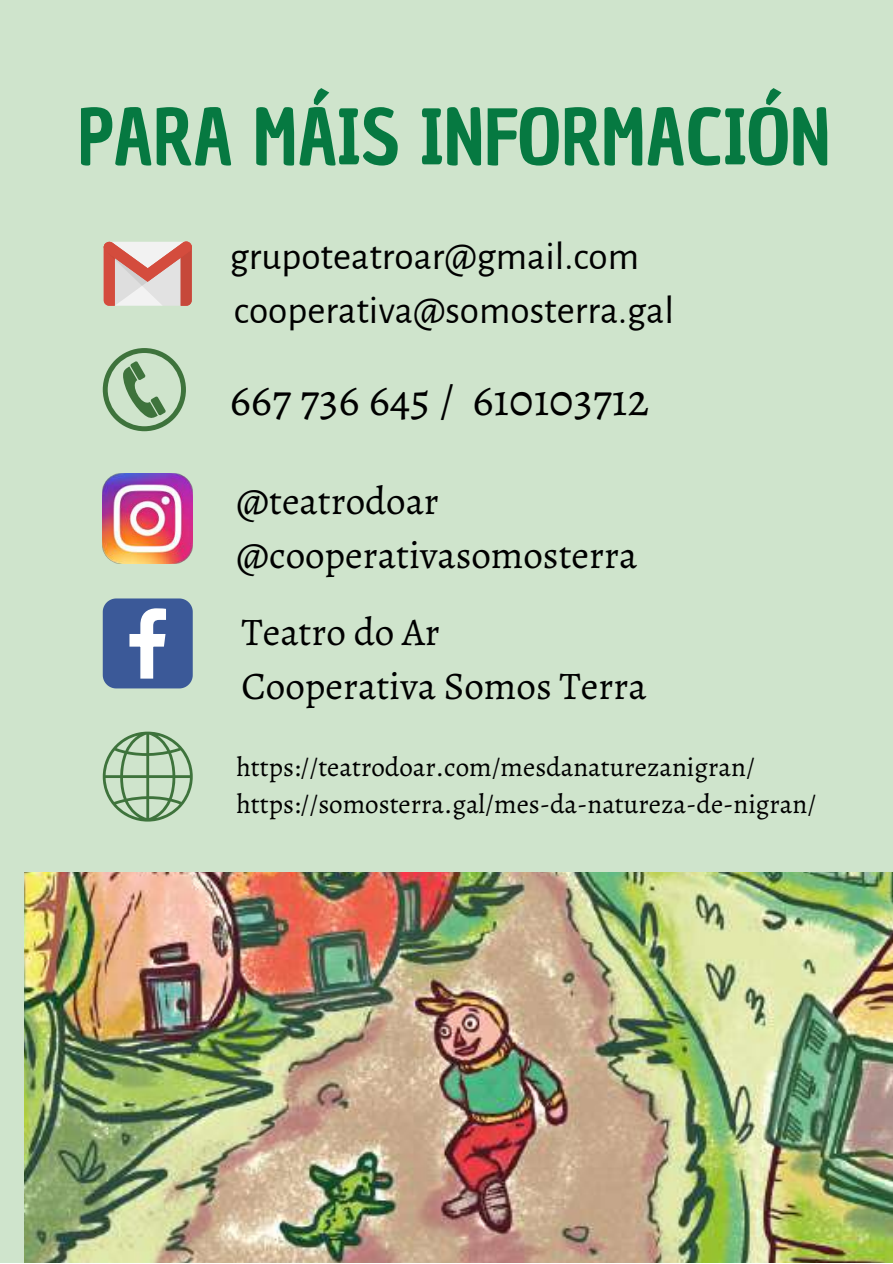
<style>
.page{position:relative;width:893px;height:1264px;background:#fff}
.page>*{position:absolute;margin:0;border:0;box-sizing:border-box;transform-origin:0 0}
.t1{font:74.4px "Chau Philomene One";color:#067941}
.t2{font:45.75px "Alegreya";color:#000}
.t3{font:39.15px/54px "Alegreya";color:#000}
.t4{font:39.15px/53.8px "Alegreya Sans";color:#000}
.t5{font:27.15px/37px "Alegreya";color:#000}
</style>
<div class="page">
<div style="left:0;top:0;width:892px;height:1262px;background:#cfe4cc"></div>
<img style="left:103px;top:473px;width:90px;height:90px">
<svg style="left:103px;top:598px;width:90px;height:90px;background:#5d76a9"></svg>
<svg style="left:103px;top:731px;width:90px;height:90px"></svg>
<svg style="left:103px;top:241px;width:89px;height:65px;background:#dda7a1"></svg>
<svg style="left:103px;top:348px;width:83px;height:83px"></svg>
<img style="left:24px;top:872px;width:868px;height:390px">
<h1 class="t1" style="left:78px;top:87px;width:754px">PARA MÁIS INFORMACIÓN</h1>
<h3 class="t4" style="left:230px;top:230px;width:446px">grupoteatroar@gmail.com cooperativa@somosterra.gal</h3>
<h2 class="t2" style="left:230px;top:369px;width:421px">667 736 645 / 610103712</h2>
<h3 class="t3" style="left:236px;top:474px;width:402px">@teatrodoar @cooperativasomosterra</h3>
<h3 class="t3" style="left:241px;top:604px;width:406px">Teatro do Ar<br>Cooperativa Somos Terra</h3>
<p class="t5" style="left:236px;top:748px;width:581px">https://teatrodoar.com/mesdanaturezanigran/ https://somosterra.gal/mes-da-natureza-de-nigran/</p>
</div>
